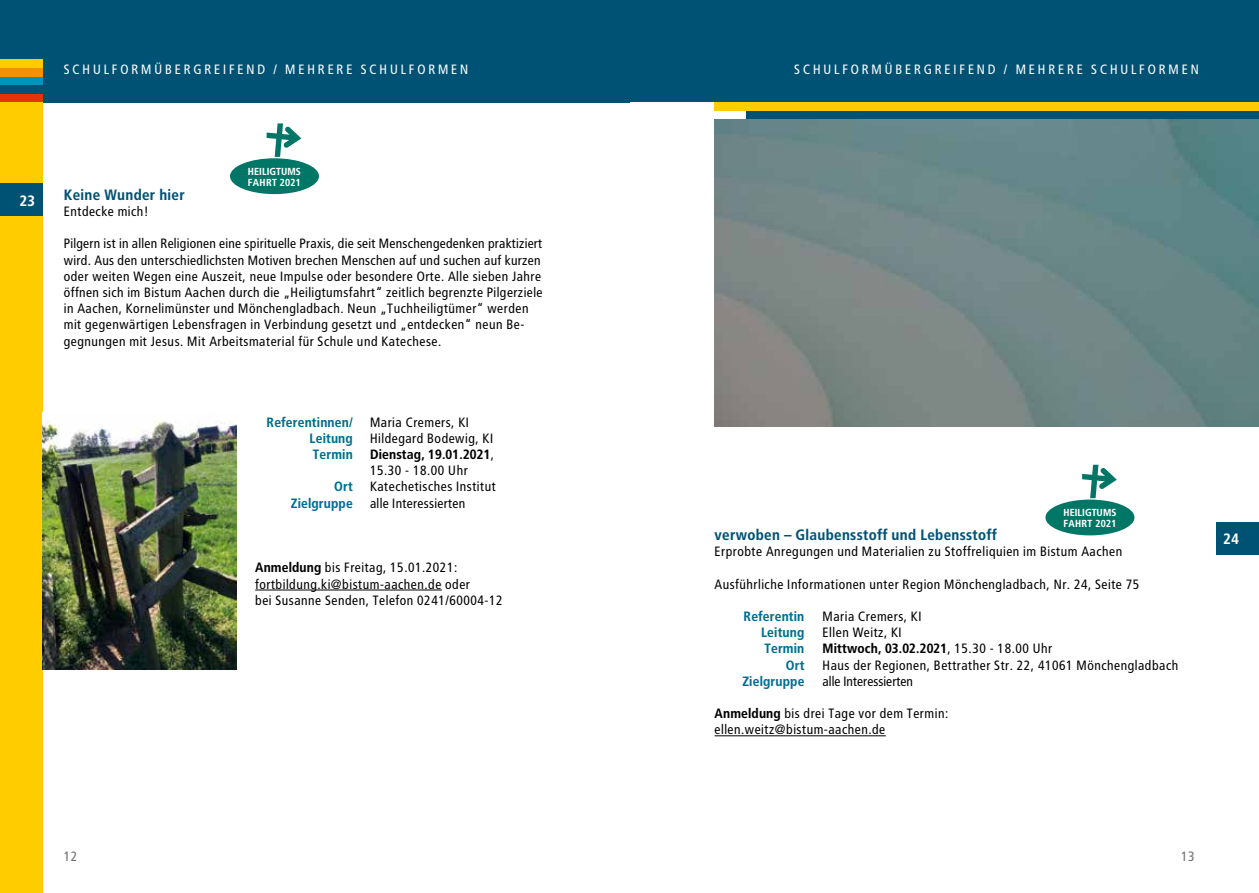
<style>
.page{position:relative;width:1259px;height:893px;background:#fff}
.page>*{position:absolute;margin:0;border:0;box-sizing:border-box;transform-origin:0 0}
.t1{font:700 15px "Transit OT";color:#005275}
.t2{font:700 15px "Transit OT";color:#fff}
.t3{font:13.5px/16.2px "Transit OT";color:#000}
.t4{font:13.5px "Transit OT";letter-spacing:.17em;color:#fff}
.t5{font:700 13.5px/16.2px "Transit OT";letter-spacing:-.01em;color:#000}
.t6{font:700 13.5px "Transit OT";letter-spacing:-.01em;color:#006e91}
.t7{font:13.5px "Transit OT";letter-spacing:-.035em;color:#000}
.t8{font:13.5px "Transit OT";color:#6f6f6e}
.t9{font:700 10.2px/10.9px "Transit OT";letter-spacing:-.02em;color:#fff}
.s1{font-weight:700;color:#006e91}
.s2{font-weight:400}
.s3{font-weight:700}
</style>
<div class="page">
<div style="left:629px;top:0;width:630px;height:102px;background:#005275"></div>
<div style="left:746px;top:111px;width:513px;height:8px;background:#005275"></div>
<div style="left:714px;top:102px;width:545px;height:9px;background:#fc0"></div>
<img style="left:714px;top:119px;width:545px;height:308px">
<div style="left:0;top:0;width:629px;height:102px;background:#005275"></div>
<hr style="left:714px;top:735px;width:172px;height:1px;background:#000">
<hr style="left:255px;top:590px;width:187px;height:1px;background:#000">
<div style="left:0;top:102px;width:43px;height:791px;background:#fc0"></div>
<div style="left:0;top:94px;width:43px;height:8px;background:#e6310e"></div>
<div style="left:0;top:77px;width:43px;height:8px;background:#0093bd"></div>
<div style="left:0;top:68px;width:43px;height:9px;background:#f39100"></div>
<div style="left:0;top:60px;width:43px;height:8px;background:#fc0"></div>
<div style="left:0;top:184px;width:43px;height:32px;background:#005275"></div>
<div style="left:1216px;top:522px;width:43px;height:32px;background:#005275"></div>
<img style="left:43px;top:420px;width:193px;height:250px">
<svg style="left:267px;top:123px;width:34px;height:34px"></svg>
<div style="left:230px;top:158px;width:89px;height:36px;background:#076;border-radius:50%"></div>
<svg style="left:1082px;top:465px;width:34px;height:33px"></svg>
<div style="left:1045px;top:500px;width:89px;height:35px;background:#076;border-radius:50%"></div>
<p class="t4" style="left:64px;top:62px;width:406px">SCHULFORMÜBERGREIFEND / MEHRERE SCHULFORMEN</p>
<p class="t2" style="left:20px;top:192px;width:17px">23</p>
<p class="t9" style="left:248px;top:166px;width:55px">HEILIGTUMS<br>FAHRT 2021</p>
<p class="t1" style="left:64px;top:186px;width:123px">Keine Wunder hier</p>
<p class="t3" style="left:64px;top:203px;width:87px">Entdecke mich!</p>
<p class="t3" style="left:64px;top:236px;width:481px">Pilgern ist in allen Religionen eine spirituelle Praxis, die seit Menschengedenken praktiziert wird. Aus den unterschiedlichsten Motiven brechen Menschen auf und suchen auf kurzen oder weiten Wegen eine Auszeit, neue Impulse oder besondere Orte. Alle sieben Jahre öffnen sich im Bistum Aachen durch die „Heiligtumsfahrt“ zeitlich begrenzte Pilgerziele in Aachen, Kornelimünster und Mönchengladbach. Neun „Tuchheiligtümer“ werden mit gegenwärtigen Lebensfragen in Verbindung gesetzt und „entdecken“ neun Be&shy;gegnungen mit Jesus. Mit Arbeitsmaterial für Schule und Katechese.</p>
<p class="t6" style="left:267px;top:414px;width:88px">Referentinnen/</p>
<p class="t3" style="left:309px;top:414px;width:186px;text-indent:61px">Maria Cremers, KI<br><span class="s1">Leitung</span> Hildegard Bodewig, KI<br><span class="s1">Termin</span></p>
<p class="t5" style="left:370px;top:446px;width:126px">Dienstag, 19.01.2021<span class="s2">,<br>15.30 - 18.00 Uhr</span></p>
<p class="t3" style="left:291px;top:479px;width:207px;text-indent:79px">Katechetisches Institut<br><span class="s1">Zielgruppe</span> alle Interessierten</p>
<p class="t6" style="left:334px;top:479px;width:20px">Ort</p>
<p class="t3" style="left:255px;top:560px;width:249px"><span class="s3">Anmeldung</span> bis Freitag, 15.01.2021: fortbildung.ki@bistum-aachen.de oder<br>bei Susanne Senden, Telefon 0241/60004-12</p>
<p class="t4" style="left:794px;top:62px;width:406px">SCHULFORMÜBERGREIFEND / MEHRERE SCHULFORMEN</p>
<p class="t9" style="left:1063px;top:507px;width:55px">HEILIGTUMS<br>FAHRT 2021</p>
<p class="t1" style="left:714px;top:526px;width:284px">verwoben – Glaubensstoff und Lebensstoff</p>
<p class="t3" style="left:714px;top:543px;width:410px">Erprobte Anregungen und Materialien zu Stoffreliquien im Bistum Aachen</p>
<p class="t3" style="left:714px;top:576px;width:427px">Ausführliche Informationen unter Region Mönchengladbach, Nr. 24, Seite 75</p>
<p class="t6" style="left:743px;top:608px;width:63px">Referentin</p>
<p class="t3" style="left:822px;top:608px;width:101px">Maria Cremers, KI</p>
<p class="t6" style="left:761px;top:625px;width:45px">Leitung</p>
<p class="t3" style="left:822px;top:624px;width:81px">Ellen Weitz, KI</p>
<p class="t6" style="left:764px;top:641px;width:42px">Termin</p>
<p class="t5" style="left:822px;top:641px;width:232px">Mittwoch, 03.02.2021<span class="s2">, 15.30 - 18.00 Uhr</span></p>
<p class="t6" style="left:786px;top:657px;width:20px">Ort</p>
<p class="t3" style="left:822px;top:657px;width:358px">Haus der Regionen, Bettrather Str. 22, 41061 Mönchengladbach</p>
<p class="t6" style="left:742px;top:673px;width:64px">Zielgruppe</p>
<p class="t7" style="left:822px;top:673px;width:92px">alle Interessierten</p>
<p class="t3" style="left:714px;top:705px;width:236px"><span class="s3">Anmeldung</span> bis drei Tage vor dem Termin: ellen.weitz@bistum-aachen.de</p>
<p class="t2" style="left:1223px;top:530px;width:17px">24</p>
<p class="t8" style="left:64px;top:848px;width:16px">12</p>
<p class="t8" style="left:1181px;top:848px;width:16px">13</p>
</div>
